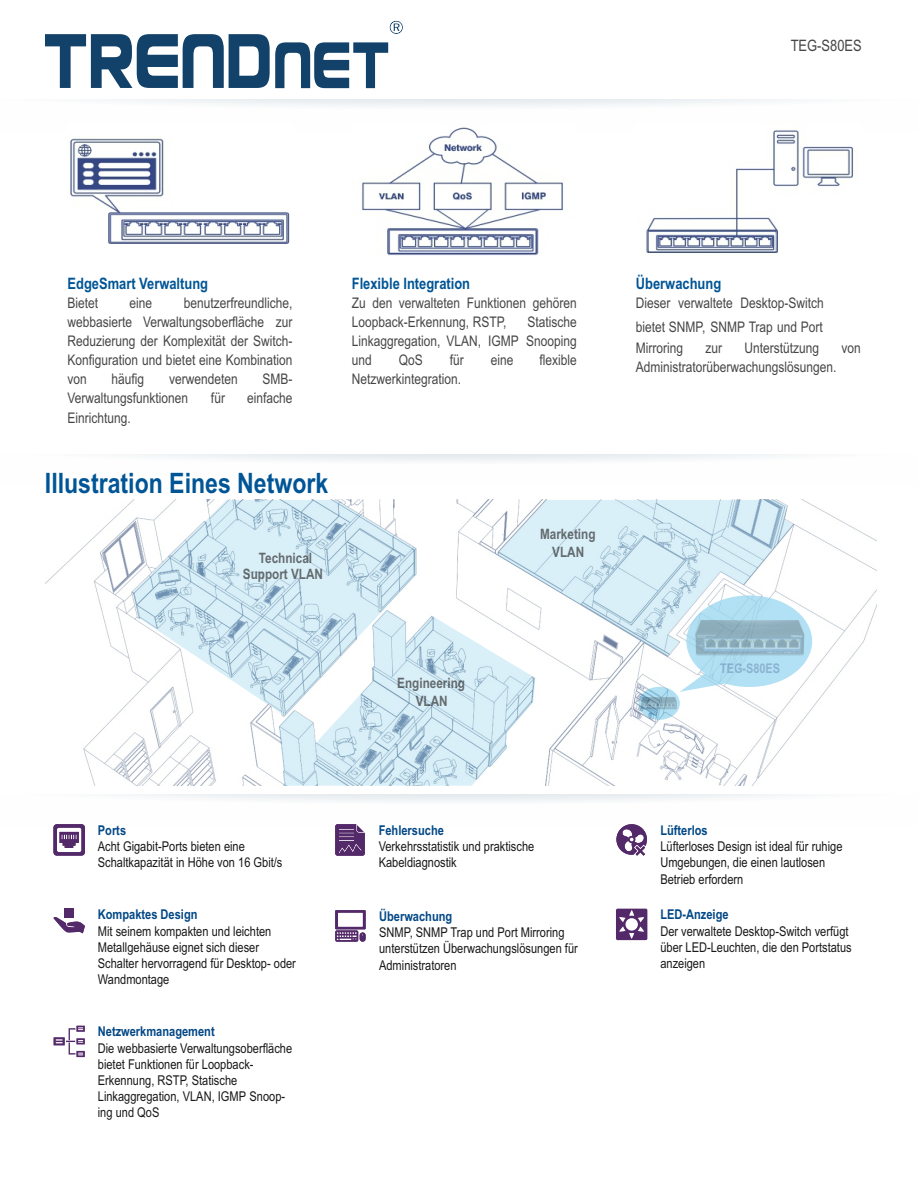
<style>
.page{position:relative;width:918px;height:1188px;background:#fff}
.page>*{position:absolute;margin:0;border:0;box-sizing:border-box;transform-origin:0 0}
.t1{font:700 28.2px "Arial Narrow";color:#005596}
.t2{font:700 15.75px "Arial Narrow";color:#005596}
.t3{font:15.75px "Arial Narrow";color:#464646}
.t4{font:14.7px/19px "Arial Narrow";color:#464646;text-align:justify}
.t5{font:700 14.25px/18px "Arial Narrow";color:rgb(32 30 30/.64);text-align:center}
.t6{font:13.5px/16.2px "Arial Narrow";color:#181818}
.t7{font:700 13.5px "Arial Narrow";color:#034886}
.t8{font:700 13.35px "Arial Narrow";color:rgb(53 71 133/.3)}
</style>
<div class="page">
<svg style="left:106px;top:99px;width:693px;height:7px"></svg>
<img style="left:70px;top:138px;width:220px;height:106px">
<img style="left:361px;top:127px;width:202px;height:129px">
<img style="left:646px;top:130px;width:208px;height:123px">
<svg style="left:144px;top:455px;width:633px;height:6px"></svg>
<img style="left:45px;top:500px;width:832px;height:286px">
<svg style="left:498px;top:500px;width:295px;height:157px;fill:#daf0f9"></svg>
<svg style="left:133px;top:500px;width:284px;height:216px;fill:#d9eff8"></svg>
<svg style="left:279px;top:610px;width:256px;height:176px;fill:#d9eff8"></svg>
<div style="left:639px;top:687px;width:41px;height:33px;background:#009bdb;border-radius:50%;opacity:.3"></div>
<svg style="left:680px;top:595px;width:132px;height:97px"></svg>
<img style="left:642px;top:698px;width:35px;height:11px">
<img style="left:695px;top:620px;width:110px;height:36px">
<svg style="left:53px;top:917px;width:32px;height:16px"></svg>
<div style="left:64px;top:909px;width:10px;height:9px;background:#542969"></div>
<svg style="left:53px;top:1026px;width:32px;height:31px"></svg>
<svg style="left:335px;top:910px;width:31px;height:32px"></svg>
<svg style="left:53px;top:795px;width:724px;height:61px"></svg>
<svg style="left:616px;top:909px;width:31px;height:31px"></svg>
<svg style="left:45px;top:21px;width:358px;height:67px"></svg>
<p class="t3" style="left:791px;top:39px;width:73px">TEG-S80ES</p>
<p class="t2" style="left:68px;top:278px;width:142px">EdgeSmart Verwaltung</p>
<p class="t4" style="left:68px;top:295px;width:32px">Bietet</p>
<p class="t4" style="left:130px;top:295px;width:24px">eine</p>
<p class="t4" style="left:68px;top:295px;width:227px;text-indent:116px">benutzerfreundliche, webbasierte Verwaltungsoberfläche zur Reduzierung der Komplexität der Switch-Konfiguration und bietet eine Kombination von</p>
<p class="t4" style="left:112px;top:371px;width:34px">häufig</p>
<p class="t4" style="left:169px;top:371px;width:70px">verwendeten</p>
<p class="t4" style="left:263px;top:371px;width:31px">SMB-</p>
<p class="t4" style="left:68px;top:390px;width:122px">Verwaltungsfunktionen</p>
<p class="t4" style="left:211px;top:390px;width:15px">für</p>
<p class="t4" style="left:247px;top:390px;width:47px">einfache</p>
<p class="t4" style="left:68px;top:409px;width:65px">Einrichtung.</p>
<h1 class="t1" style="left:45px;top:473px;width:285px">Illustration Eines Network</h1>
<p class="t5" style="left:243px;top:551px;width:82px;line-height:16.2px">Technical<br>Support VLAN</p>
<p class="t2" style="left:352px;top:278px;width:120px">Flexible Integration</p>
<p class="t4" style="left:352px;top:295px;width:226px">Zu den verwalteten Funktionen gehören<br>Loopback-Erkennung, RSTP,</p>
<p class="t4" style="left:352px;top:314px;width:226px;text-indent:176px">Statische Linkaggregation, VLAN, IGMP Snooping und</p>
<p class="t4" style="left:399px;top:352px;width:25px">QoS</p>
<p class="t4" style="left:450px;top:352px;width:15px">für</p>
<p class="t4" style="left:491px;top:352px;width:24px">eine</p>
<p class="t4" style="left:539px;top:352px;width:39px">flexible</p>
<p class="t4" style="left:352px;top:371px;width:111px">Netzwerkintegration.</p>
<p class="t5" style="left:540px;top:526px;width:57px">Marketing<br>VLAN</p>
<p class="t5" style="left:397px;top:675px;width:69px">Engineering<br>VLAN</p>
<p class="t2" style="left:636px;top:278px;width:87px">Überwachung</p>
<p class="t4" style="left:636px;top:293px;width:189px;line-height:23.9px">Dieser verwaltete Desktop-Switch bietet SNMP, SNMP Trap und Port</p>
<p class="t4" style="left:636px;top:340px;width:49px">Mirroring</p>
<p class="t4" style="left:706px;top:340px;width:18px">zur</p>
<p class="t4" style="left:745px;top:340px;width:76px">Unterstützung</p>
<p class="t4" style="left:842px;top:340px;width:21px">von</p>
<p class="t4" style="left:636px;top:359px;width:202px">Administratorüberwachungslösungen.</p>
<p class="t8" style="left:720px;top:664px;width:62px">TEG-S80ES</p>
<p class="t7" style="left:98px;top:825px;width:30px">Ports</p>
<p class="t6" style="left:98px;top:840px;width:186px">Acht Gigabit-Ports bieten eine<br>Schaltkapazität in Höhe von 16 Gbit/s</p>
<p class="t7" style="left:98px;top:910px;width:101px">Kompaktes Design</p>
<p class="t6" style="left:98px;top:924px;width:200px">Mit seinem kompakten und leichten<br>Metallgehäuse eignet sich dieser<br>Schalter hervorragend für Desktop- oder<br>Wandmontage</p>
<p class="t7" style="left:98px;top:1027px;width:118px">Netzwerkmanagement</p>
<p class="t6" style="left:98px;top:1041px;width:196px">Die webbasierte Verwaltungsoberfläche bietet Funktionen für Loopback-<br>Erkennung, RSTP, Statische<br>Linkaggregation, VLAN, IGMP Snoop&shy;ing und QoS</p>
<p class="t7" style="left:379px;top:825px;width:67px">Fehlersuche</p>
<p class="t6" style="left:379px;top:840px;width:157px">Verkehrsstatistik und praktische<br>Kabeldiagnostik</p>
<p class="t7" style="left:379px;top:911px;width:75px">Überwachung</p>
<p class="t6" style="left:379px;top:926px;width:200px">SNMP, SNMP Trap und Port Mirroring unterstützen Überwachungslösungen für<br>Administratoren</p>
<p class="t7" style="left:660px;top:825px;width:49px">Lüfterlos</p>
<p class="t6" style="left:660px;top:840px;width:184px">Lüfterloses Design ist ideal für ruhige<br>Umgebungen, die einen lautlosen<br>Betrieb erfordern</p>
<p class="t7" style="left:660px;top:910px;width:70px">LED-Anzeige</p>
<p class="t6" style="left:660px;top:924px;width:193px">Der verwaltete Desktop-Switch verfügt über LED-Leuchten, die den Portstatus anzeigen</p>
</div>
